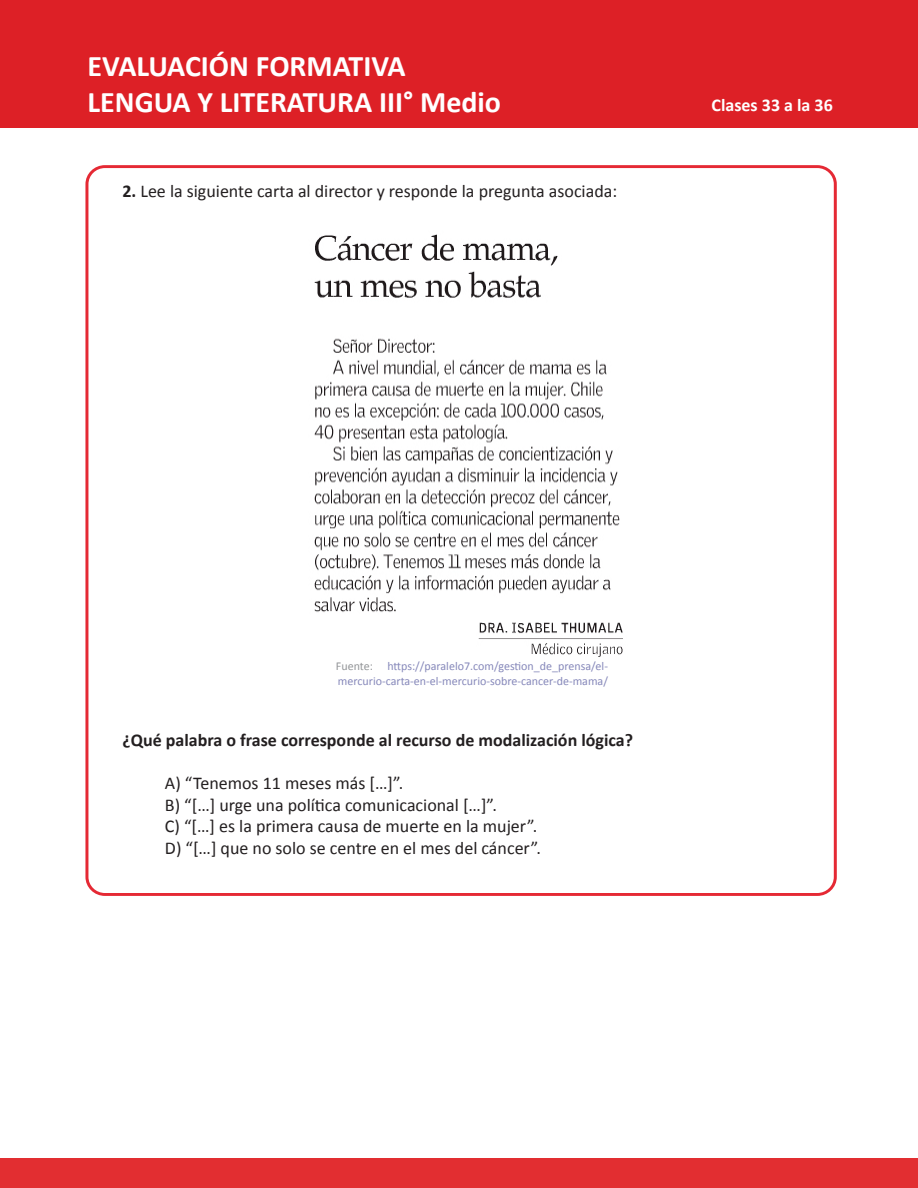
<style>
.page{position:relative;width:918px;height:1188px;background:#fff}
.page>*{position:absolute;margin:0;border:0;box-sizing:border-box;transform-origin:0 0}
.t1{font:700 30px "Calibri";color:#fff}
.t2{font:18px "Calibri";color:#231f20}
.t3{font:700 18px "Calibri";color:#231f20}
.t4{font:700 18px "Calibri";color:#fff}
.t5{font:12px/14.4px "Calibri";color:#8688ba}
.s1{font-weight:700}
.s2{color:#939598}
</style>
<div class="page">
<div style="left:0;top:1158px;width:918px;height:30px;background:#e22e31"></div>
<div style="left:0;top:0;width:918px;height:127px;background:#dd2026"></div>
<div style="left:85px;top:165px;width:752px;height:731px;border:3px solid #e52934;border-radius:18px"></div>
<img style="left:314px;top:234px;width:309px;height:423px">
<p class="t1" style="left:88px;top:45px;width:320px">EVALUACIÓN FORMATIVA</p>
<p class="t1" style="left:88px;top:81px;width:415px">LENGUA Y LITERATURA III° Medio</p>
<p class="t4" style="left:712px;top:93px;width:123px">Clases 33 a la 36</p>
<p class="t2" style="left:122px;top:180px;width:496px"><span class="s1">2.</span> Lee la siguiente carta al director y responde la pregunta asociada:</p>
<p class="t5" style="left:336px;top:658px;width:274px"><span class="s2">Fuente:</span> https://paralelo7.com/gestion_de_prensa/el&shy;mercurio-carta-en-el-mercurio-sobre-cancer-de-mama/</p>
<p class="t3" style="left:122px;top:727px;width:512px">¿Qué palabra o frase corresponde al recurso de modalización lógica?</p>
<p class="t2" style="left:165px;top:772px;width:240px">A) “Tenemos 11 meses más […]”.</p>
<p class="t2" style="left:165px;top:793px;width:334px">B) “[…] urge una política comunicacional […]”.</p>
<p class="t2" style="left:165px;top:815px;width:374px">C) “[…] es la primera causa de muerte en la mujer”.</p>
<p class="t2" style="left:165px;top:837px;width:378px">D) “[…] que no solo se centre en el mes del cáncer”.</p>
</div>
